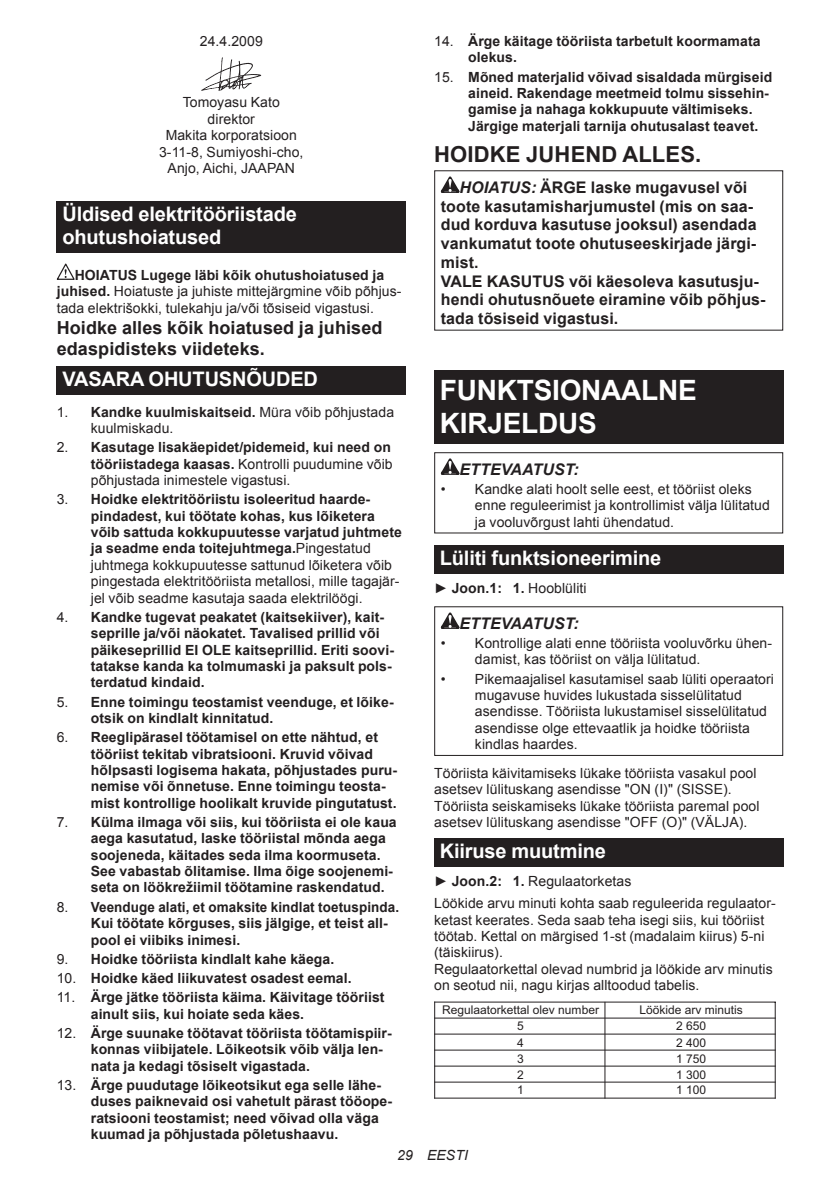
<style>
.page{position:relative;width:840px;height:1191px;background:#fff}
.page>*{position:absolute;margin:0;border:0;box-sizing:border-box;transform-origin:0 0}
.t1{font:700 28px/32.8px "Arial";letter-spacing:-.01em;color:#fff}
.t2{font:700 22px "Arial";letter-spacing:.005em;color:#231f20}
.t3{font:700 20px/23.4px "Arial";letter-spacing:-.01em;color:#fff}
.t4{font:700 18px/21px "Arial";letter-spacing:.005em;color:#231f20}
.t5{font:700 16px/18.8px "Arial";letter-spacing:.005em;color:#231f20}
.t6{font:italic 700 16px "Arial";letter-spacing:.005em;color:#231f20}
.t7{font:700 14px/16.4px "Arial";letter-spacing:.005em;color:#231f20}
.t8{font:14px/16.4px "Arial";letter-spacing:.005em;color:#231f20}
.t9{font:700 14px/16.4px "Arial";letter-spacing:.005em;color:#231f20;scale:.96 1}
.t10{font:italic 14px "Arial";letter-spacing:.005em;color:#231f20}
.t11{font:12px/17.2px "Arial";color:#231f20}
.s1{font-weight:700}
.s2{font-weight:400}
.s3{font-style:italic}
</style>
<div class="page">
<svg style="left:201px;top:57px;width:60px;height:34px"></svg>
<div style="left:57px;top:201px;width:348px;height:52px;background:#231f20"></div>
<svg style="left:57px;top:263px;width:18px;height:17px"></svg>
<div style="left:57px;top:366px;width:348px;height:28px;background:#231f20"></div>
<svg style="left:440px;top:176px;width:19px;height:17px"></svg>
<div style="left:434px;top:370px;width:348px;height:74px;background:#231f20"></div>
<svg style="left:440px;top:458px;width:19px;height:17px"></svg>
<div style="left:434px;top:452px;width:348px;height:81px;border:1px solid #231f20"></div>
<div style="left:434px;top:545px;width:348px;height:28px;background:#231f20"></div>
<svg style="left:440px;top:612px;width:19px;height:17px"></svg>
<div style="left:434px;top:606px;width:348px;height:150px;border:1px solid #231f20"></div>
<div style="left:434px;top:838px;width:348px;height:29px;background:#231f20"></div>
<hr style="left:434px;top:1002px;width:1px;height:96px;background:#231f20">
<hr style="left:774px;top:1002px;width:1px;height:96px;background:#231f20">
<hr style="left:434px;top:1001px;width:340px;height:1px;background:#231f20">
<hr style="left:434px;top:1017px;width:340px;height:1px;background:#231f20">
<hr style="left:434px;top:1033px;width:340px;height:1px;background:#231f20">
<hr style="left:434px;top:1049px;width:340px;height:1px;background:#231f20">
<hr style="left:434px;top:1097px;width:340px;height:1px;background:#231f20">
<hr style="left:434px;top:1065px;width:340px;height:1px;background:#231f20">
<hr style="left:434px;top:1081px;width:340px;height:1px;background:#231f20">
<hr style="left:604px;top:1002px;width:1px;height:96px;background:#231f20">
<p class="t8" style="left:200px;top:33px;width:64px">24.4.2009</p>
<p class="t8" style="left:159px;top:94px;width:146px;text-align:center">Tomoyasu Kato direktor<br>Makita korporatsioon<br>3-11-8, Sumiyoshi-cho,<br>Anjo, Aichi, JAAPAN</p>
<h3 class="t3" style="left:62px;top:202px;width:236px">Üldised elektritööriistade ohutushoiatused</h3>
<p class="t8" style="left:57px;top:267px;width:346px;text-indent:18px"><span class="s1">HOIATUS Lugege läbi kõik ohutushoiatused ja juhised.</span> Hoiatuste ja juhiste mittejärgmine võib põhjus&shy;tada elektrišokki, tulekahju ja/või tõsiseid vigastusi.</p>
<p class="t4" style="left:57px;top:317px;width:327px">Hoidke alles kõik hoiatused ja juhised edaspidisteks viideteks.</p>
<h3 class="t3" style="left:62px;top:368px;width:257px">VASARA OHUTUSNÕUDED</h3>
<p class="t8" style="left:91px;top:404px;width:304px;text-indent:-34px">1. <span class="s1">Kandke kuulmiskaitseid.</span> Müra võib põhjustada kuulmiskadu.</p>
<p class="t7" style="left:91px;top:439px;width:303px;text-indent:-34px"><span class="s2">2.</span> Kasutage lisakäepidet/pidemeid, kui need on tööriistadega kaasas. <span class="s2">Kontrolli puudumine võib põhjustada inimestele vigastusi.</span></p>
<p class="t7" style="left:91px;top:491px;width:312px;text-indent:-34px"><span class="s2">3.</span> Hoidke elektritööriistu isoleeritud haarde&shy;pindadest, kui töötate kohas, kus lõiketera võib sattuda kokkupuutesse varjatud juhtmete ja seadme enda toitejuhtmega.<span class="s2">Pingestatud juhtmega kokkupuutesse sattunud lõiketera võib pingestada elektritööriista metallosi, mille tagajär&shy;jel võib seadme kasutaja saada elektrilöögi.</span></p>
<p class="t7" style="left:91px;top:609px;width:304px;text-indent:-34px"><span class="s2">4.</span> Kandke tugevat peakatet (kaitsekiiver), kait&shy;seprille ja/või näokatet. Tavalised prillid või päikeseprillid EI OLE kaitseprillid. Eriti soovi&shy;tatakse kanda ka tolmumaski ja paksult pols&shy;terdatud kindaid.</p>
<p class="t7" style="left:91px;top:694px;width:304px;text-indent:-34px"><span class="s2">5.</span> Enne toimingu teostamist veenduge, et lõike&shy;otsik on kindlalt kinnitatud.</p>
<p class="t7" style="left:91px;top:729px;width:307px;text-indent:-34px"><span class="s2">6.</span> Reeglipärasel töötamisel on ette nähtud, et tööriist tekitab vibratsiooni. Kruvid võivad hõlpsasti logisema hakata, põhjustades puru&shy;nemise või õnnetuse. Enne toimingu teosta&shy;mist kontrollige hoolikalt kruvide pingutatust.</p>
<p class="t7" style="left:91px;top:814px;width:307px;text-indent:-34px"><span class="s2">7.</span> Külma ilmaga või siis, kui tööriista ei ole kaua aega kasutatud, laske tööriistal mõnda aega soojeneda, käitades seda ilma koormuseta.<br>See vabastab õlitamise. Ilma õige soojenemi&shy;seta on löökrežiimil töötamine raskendatud.</p>
<p class="t9" style="left:91px;top:899px;width:322px;text-indent:-34px"><span class="s2">8.</span> Veenduge alati, et omaksite kindlat toetuspinda.<br>Kui töötate kõrguses, siis jälgige, et teist all&shy;pool ei viibiks inimesi.</p>
<p class="t7" style="left:57px;top:951px;width:279px"><span class="s2">9.</span> Hoidke tööriista kindlalt kahe käega.</p>
<p class="t7" style="left:57px;top:970px;width:296px"><span class="s2">10.</span> Hoidke käed liikuvatest osadest eemal.</p>
<p class="t7" style="left:91px;top:989px;width:295px;text-indent:-34px"><span class="s2">11.</span> Ärge jätke tööriista käima. Käivitage tööriist ainult siis, kui hoiate seda käes.</p>
<p class="t7" style="left:91px;top:1025px;width:302px;text-indent:-34px"><span class="s2">12.</span> Ärge suunake töötavat tööriista töötamispiir&shy;konnas viibijatele. Lõikeotsik võib välja len&shy;nata ja kedagi tõsiselt vigastada.</p>
<p class="t7" style="left:91px;top:1077px;width:303px;text-indent:-34px"><span class="s2">13.</span> Ärge puudutage lõikeotsikut ega selle lähe&shy;duses paiknevaid osi vahetult pärast tööope&shy;ratsiooni teostamist; need võivad olla väga kuumad ja põhjustada põletushaavu.</p>
<p class="t7" style="left:468px;top:33px;width:294px;text-indent:-34px"><span class="s2">14.</span> Ärge käitage tööriista tarbetult koormamata olekus.</p>
<p class="t7" style="left:468px;top:69px;width:305px;text-indent:-34px"><span class="s2">15.</span> Mõned materjalid võivad sisaldada mürgiseid aineid. Rakendage meetmeid tolmu sissehin&shy;gamise ja nahaga kokkupuute vältimiseks.<br>Järgige materjali tarnija ohutusalast teavet.</p>
<h2 class="t2" style="left:434px;top:140px;width:268px">HOIDKE JUHEND ALLES.</h2>
<p class="t5" style="left:440px;top:178px;width:326px;text-indent:19px"><span class="s3">HOIATUS:</span> ÄRGE laske mugavusel või toote kasutamisharjumustel (mis on saa&shy;dud korduva kasutuse jooksul) asendada vankumatut toote ohutuseeskirjade järgi&shy;mist.<br>VALE KASUTUS või käesoleva kasutusju&shy;hendi ohutusnõuete eiramine võib põhjus&shy;tada tõsiseid vigastusi.</p>
<h1 class="t1" style="left:439px;top:375px;width:258px">FUNKTSIONAALNE<br>KIRJELDUS</h1>
<p class="t6" style="left:459px;top:458px;width:121px">ETTEVAATUST:</p>
<p class="t8" style="left:474px;top:481px;width:296px;text-indent:-34px">• Kandke alati hoolt selle eest, et tööriist oleks enne reguleerimist ja kontrollimist välja lülitatud ja vooluvõrgust lahti ühendatud.</p>
<h3 class="t3" style="left:439px;top:547px;width:223px">Lüliti funktsioneerimine</h3>
<p class="t8" style="left:434px;top:579px;width:154px">► <span class="s1">Joon.1: 1.</span> Hooblüliti</p>
<p class="t6" style="left:459px;top:612px;width:121px">ETTEVAATUST:</p>
<p class="t8" style="left:474px;top:635px;width:298px;text-indent:-34px">• Kontrollige alati enne tööriista vooluvõrku ühen&shy;damist, kas tööriist on välja lülitatud.</p>
<p class="t8" style="left:474px;top:670px;width:300px;text-indent:-34px">• Pikemaajalisel kasutamisel saab lüliti operaatori mugavuse huvides lukustada sisselülitatud asendisse. Tööriista lukustamisel sisselülitatud asendisse olge ettevaatlik ja hoidke tööriista kindlas haardes.</p>
<p class="t8" style="left:434px;top:765px;width:327px">Tööriista käivitamiseks lükake tööriista vasakul pool asetsev lülituskang asendisse "ON (I)" (SISSE).<br>Tööriista seiskamiseks lükake tööriista paremal pool asetsev lülituskang asendisse "OFF (O)" (VÄLJA).</p>
<h3 class="t3" style="left:439px;top:840px;width:167px">Kiiruse muutmine</h3>
<p class="t8" style="left:434px;top:870px;width:343px;line-height:22px">► <span class="s1">Joon.2: 1.</span> Regulaatorketas<br>Löökide arvu minuti kohta saab reguleerida regulaator-</p>
<p class="t8" style="left:434px;top:911px;width:340px">ketast keerates. Seda saab teha isegi siis, kui tööriist töötab. Kettal on märgised 1-st (madalaim kiirus) 5-ni (täiskiirus).<br>Regulaatorkettal olevad numbrid ja löökide arv minutis on seotud nii, nagu kirjas alltoodud tabelis.</p>
<p class="t11" style="left:442px;top:1001px;width:158px">Regulaatorkettal olev number</p>
<p class="t11" style="left:639px;top:1001px;width:105px">Löökide arv minutis</p>
<p class="t11" style="left:517px;top:1017px;width:8px">5<br>4</p>
<p class="t11" style="left:517px;top:1050px;width:8px;line-height:16.4px">3<br>2</p>
<p class="t11" style="left:517px;top:1081px;width:8px">1</p>
<p class="t11" style="left:675px;top:1017px;width:32px">2 650<br>2 400</p>
<p class="t11" style="left:675px;top:1050px;width:32px;line-height:16.4px">1 750<br>1 300</p>
<p class="t11" style="left:675px;top:1081px;width:32px">1 100</p>
<p class="t10" style="left:397px;top:1146px;width:72px">29 EESTI</p>
</div>
